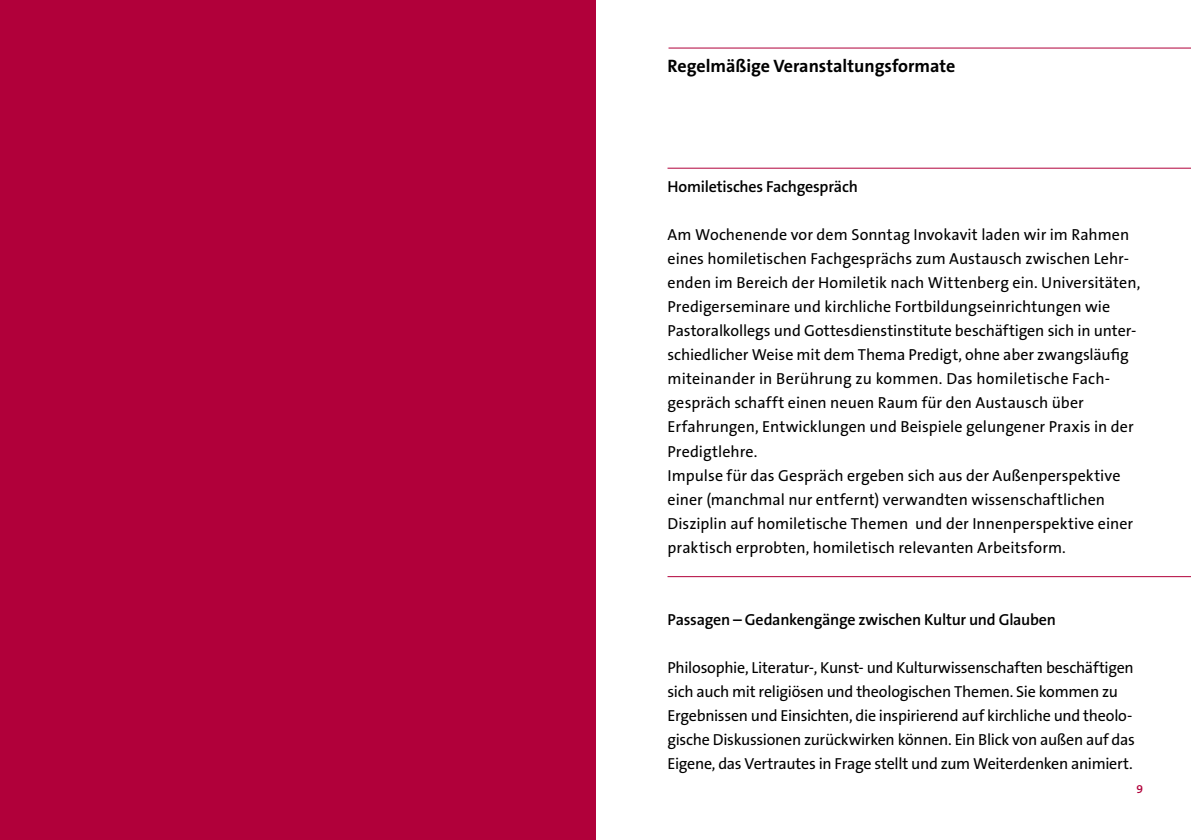
<style>
.page{position:relative;width:1191px;height:840px;background:#fff}
.page>*{position:absolute;margin:0;border:0;box-sizing:border-box;transform-origin:0 0}
.t1{font:700 18px "The Sans B7";color:#000}
.t2{font:16px/24px "The Sans B5 Plain";letter-spacing:-.005em;color:#000}
.t3{font:600 16px "The Sans B6";letter-spacing:-.015em;color:#000}
.t4{font:600 12px "The Sans B6";color:#b1003a}
</style>
<div class="page">
<hr style="left:668px;top:48px;width:523px;height:1px;background:#b1003a">
<hr style="left:667px;top:168px;width:524px;height:1px;background:#b1003a">
<hr style="left:667px;top:576px;width:524px;height:1px;background:#b1003a">
<div style="left:0;top:0;width:595px;height:839px;background:#b1003a"></div>
<p class="t1" style="left:667px;top:56px;width:289px">Regelmäßige Veranstaltungsformate</p>
<p class="t3" style="left:667px;top:178px;width:192px">Homiletisches Fachgespräch</p>
<p class="t2" style="left:667px;top:224px;width:474px">Am Wochenende vor dem Sonntag Invokavit laden wir im Rahmen eines homiletischen Fachgesprächs zum Austausch zwischen Lehr&shy;enden im Bereich der Homiletik nach Wittenberg ein. Universitäten, Predigerseminare und kirchliche Fortbildungseinrichtungen wie Pastoralkollegs und Gottesdienstinstitute beschäftigen sich in unter&shy;schiedlicher Weise mit dem Thema Predigt, ohne aber zwangsläufig miteinander in Berührung zu kommen. Das homiletische Fach&shy;gespräch schafft einen neuen Raum für den Austausch über Erfahrungen, Entwicklungen und Beispiele gelungener Praxis in der Predigtlehre.<br>Impulse für das Gespräch ergeben sich aus der Außenperspektive einer (manchmal nur entfernt) verwandten wissenschaftlichen Disziplin auf homiletische Themen und der Innenperspektive einer praktisch erprobten, homiletisch relevanten Arbeitsform.</p>
<p class="t3" style="left:667px;top:610px;width:390px">Passagen – Gedankengänge zwischen Kultur und Glauben</p>
<p class="t2" style="left:667px;top:656px;width:469px">Philosophie, Literatur-, Kunst- und Kulturwissenschaften beschäftigen sich auch mit religiösen und theologischen Themen. Sie kommen zu Ergebnissen und Einsichten, die inspirierend auf kirchliche und theolo&shy;gische Diskussionen zurückwirken können. Ein Blick von außen auf das Eigene, das Vertrautes in Frage stellt und zum Weiterdenken animiert.</p>
<p class="t4" style="left:1136px;top:782px;width:8px">9</p>
</div>
